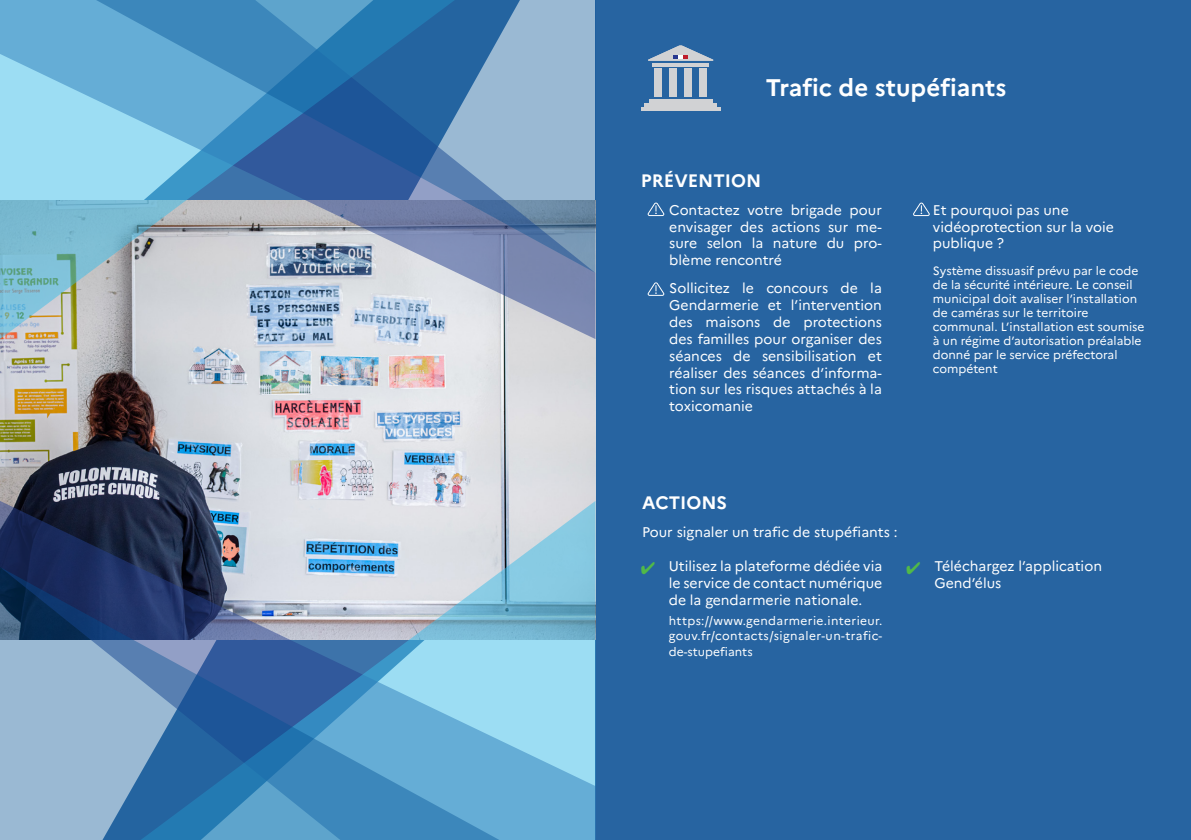
<style>
.page{position:relative;width:1191px;height:840px;background:#fff}
.page>*{position:absolute;margin:0;border:0;box-sizing:border-box;transform-origin:0 0}
.t1{font:700 24px "Marianne";color:#fff}
.t2{font:700 18px "Marianne";color:#fff}
.t3{font:14px/16.8px "Marianne";color:#fff;text-align:justify}
.t4{font:12px/14px "Marianne";color:#fff}
.t5{font:12px/14.4px "Marianne";letter-spacing:.03em;color:#fff}
.s1{color:#51b948}
</style>
<div class="page">
<div style="left:595px;top:0;width:596px;height:839px;background:#2764a1"></div>
<hr style="left:652px;top:63px;width:57px;height:3px;background:#d1d2d4">
<div style="left:654px;top:68px;width:8px;height:29px;background:#d1d2d4"></div>
<div style="left:669px;top:68px;width:8px;height:29px;background:#d1d2d4"></div>
<div style="left:684px;top:68px;width:8px;height:29px;background:#d1d2d4"></div>
<div style="left:699px;top:68px;width:8px;height:29px;background:#d1d2d4"></div>
<div style="left:649px;top:99px;width:63px;height:12px;background:#d1d2d4"></div>
<div style="left:644px;top:103px;width:72px;height:8px;background:#d1d2d4"></div>
<hr style="left:641px;top:107px;width:79px;height:4px;background:#d1d2d4">
<svg style="left:648px;top:45px;width:65px;height:16px"></svg>
<img style="left:0;top:339px;width:595px;height:161px">
<svg style="left:0;top:500px;width:141px;height:66px;background:#1a2548"></svg>
<svg style="left:141px;top:500px;width:454px;height:339px;background:#95bdd2"></svg>
<svg style="left:0;top:566px;width:499px;height:273px;background:#6592ba"></svg>
<svg style="left:455px;top:273px;width:140px;height:66px;background:#adb4ca"></svg>
<svg style="left:0;top:0;width:455px;height:339px;background:#a0c6d9"></svg>
<svg style="left:96px;top:0;width:499px;height:273px;background:#6796bd"></svg>
<svg style="left:647px;top:202px;width:17px;height:14px"></svg>
<svg style="left:647px;top:282px;width:17px;height:14px"></svg>
<svg style="left:913px;top:202px;width:16px;height:14px"></svg>
<p class="t1" style="left:766px;top:73px;width:242px">Trafic de stupéfiants</p>
<p class="t2" style="left:641px;top:169px;width:122px">PRÉVENTION</p>
<p class="t3" style="left:669px;top:201px;width:214px">Contactez votre brigade pour envisager des actions sur me&shy;sure selon la nature du pro&shy;blème rencontré</p>
<p class="t3" style="left:669px;top:280px;width:214px">Sollicitez le concours de la Gendarmerie et l’intervention des maisons de protections des familles pour organiser des séances de sensibilisation et réaliser des séances d’informa&shy;tion sur les risques attachés à la toxicomanie</p>
<p class="t3" style="left:933px;top:201px;width:183px;text-align:left">Et pourquoi pas une vidéoprotection sur la voie publique ?</p>
<p class="t4" style="left:933px;top:263px;width:213px">Système dissuasif prévu par le code de la sécurité intérieure. Le conseil municipal doit avaliser l’installation de caméras sur le territoire communal. L’installation est soumise à un régime d’autorisation préalable donné par le service préfectoral compétent</p>
<p class="t2" style="left:642px;top:491px;width:86px">ACTIONS</p>
<p class="t3" style="left:642px;top:523px;width:257px">Pour signaler un trafic de stupéfiants :</p>
<p class="t3" style="left:669px;top:557px;width:215px">Utilisez la plateforme dédiée via le service de contact numérique de la gendarmerie nationale.</p>
<p class="t5" style="left:669px;top:613px;width:215px">https://www.gendarmerie.interieur. gouv.fr/contacts/signaler-un-trafic-</p>
<p class="t4" style="left:669px;top:644px;width:85px">de-stupefiants</p>
<p class="t3" style="left:934px;top:557px;width:169px;text-indent:-28px"><span class="s1">✔</span> Téléchargez l’application<br>Gend’élus</p>
</div>
